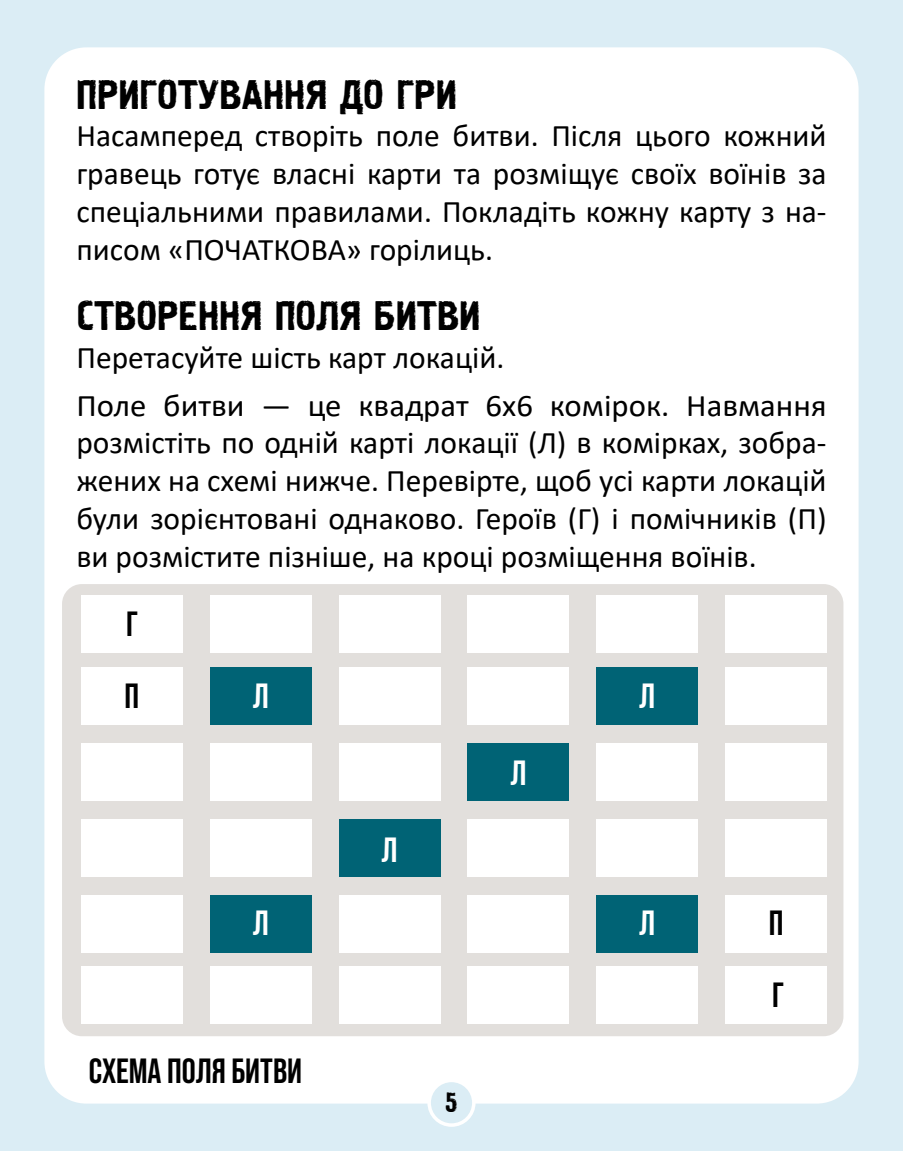
<style>
.page{position:relative;width:903px;height:1151px;background:#dbedf5}
.page>*{position:absolute;margin:0;border:0;box-sizing:border-box;transform-origin:0 0}
.t1{font:42px "Pollock 2 CTT";color:#000}
.t2{font:700 35px "Bebas Neue Pro";color:#000}
.t3{font:700 35px "Bebas Neue Pro";color:#fff}
.t4{font:31.5px/37.8px "Calibri";color:#000;text-align:justify}
.t5{font:28px "Pollock 2 CTT";color:#000}
</style>
<div class="page">
<div style="left:44px;top:47px;width:814px;height:1056px;background:#fff;border-radius:42px"></div>
<div style="left:62px;top:584px;width:781px;height:452px;background:#dfdcd9;border-radius:20px"></div>
<div style="left:81px;top:595px;width:101px;height:57px;background:#fff"></div>
<div style="left:81px;top:667px;width:101px;height:57px;background:#fff"></div>
<div style="left:81px;top:743px;width:101px;height:58px;background:#fff"></div>
<div style="left:81px;top:820px;width:101px;height:57px;background:#fff"></div>
<div style="left:81px;top:895px;width:101px;height:57px;background:#fff"></div>
<div style="left:81px;top:966px;width:101px;height:57px;background:#fff"></div>
<div style="left:210px;top:595px;width:101px;height:57px;background:#fff"></div>
<div style="left:210px;top:667px;width:101px;height:57px;background:#006375"></div>
<div style="left:210px;top:743px;width:101px;height:58px;background:#fff"></div>
<div style="left:210px;top:820px;width:101px;height:57px;background:#fff"></div>
<div style="left:210px;top:895px;width:101px;height:57px;background:#006375"></div>
<div style="left:210px;top:966px;width:101px;height:57px;background:#fff"></div>
<div style="left:339px;top:595px;width:101px;height:57px;background:#fff"></div>
<div style="left:339px;top:667px;width:101px;height:57px;background:#fff"></div>
<div style="left:339px;top:743px;width:101px;height:58px;background:#fff"></div>
<div style="left:339px;top:820px;width:101px;height:57px;background:#006375"></div>
<div style="left:339px;top:895px;width:101px;height:57px;background:#fff"></div>
<div style="left:339px;top:966px;width:101px;height:57px;background:#fff"></div>
<div style="left:468px;top:595px;width:101px;height:57px;background:#fff"></div>
<div style="left:468px;top:667px;width:101px;height:57px;background:#fff"></div>
<div style="left:468px;top:743px;width:101px;height:58px;background:#006375"></div>
<div style="left:468px;top:820px;width:101px;height:57px;background:#fff"></div>
<div style="left:468px;top:895px;width:101px;height:57px;background:#fff"></div>
<div style="left:468px;top:966px;width:101px;height:57px;background:#fff"></div>
<div style="left:597px;top:595px;width:101px;height:57px;background:#fff"></div>
<div style="left:597px;top:667px;width:101px;height:57px;background:#006375"></div>
<div style="left:597px;top:743px;width:101px;height:58px;background:#fff"></div>
<div style="left:597px;top:820px;width:101px;height:57px;background:#fff"></div>
<div style="left:597px;top:895px;width:101px;height:57px;background:#006375"></div>
<div style="left:597px;top:966px;width:101px;height:57px;background:#fff"></div>
<div style="left:725px;top:595px;width:101px;height:57px;background:#fff"></div>
<div style="left:725px;top:667px;width:101px;height:57px;background:#fff"></div>
<div style="left:725px;top:743px;width:101px;height:58px;background:#fff"></div>
<div style="left:725px;top:820px;width:101px;height:57px;background:#fff"></div>
<div style="left:725px;top:895px;width:101px;height:57px;background:#fff"></div>
<div style="left:725px;top:966px;width:101px;height:57px;background:#fff"></div>
<div style="left:429px;top:1080px;width:45px;height:45px;background:#dbedf5;border-radius:50%"></div>
<div style="left:427px;top:1079px;width:48px;height:48px;border:4px solid #fff;border-radius:50%"></div>
<h1 class="t1" style="left:76px;top:73px;width:382px">ПРИГОТУВАННЯ ДО ГРИ</h1>
<p class="t4" style="left:76px;top:116px;width:752px">Насамперед створіть поле битви. Після цього кожний гравець готує власні карти та розміщує своїх воїнів за спеціальними правилами. Покладіть кожну карту з на&shy;писом «ПОЧАТКОВА» горілиць.</p>
<h1 class="t1" style="left:76px;top:294px;width:406px">СТВОРЕННЯ ПОЛЯ БИТВИ</h1>
<p class="t4" style="left:76px;top:333px;width:751px;line-height:47.6px">Перетасуйте шість карт локацій.<br>Поле битви — це квадрат 6х6 комірок. Навмання</p>
<p class="t4" style="left:76px;top:423px;width:752px">розмістіть по одній карті локації (Л) в комірках, зобра&shy;жених на схемі нижче. Перевірте, щоб усі карти локацій були зорієнтовані однаково. Героїв (Г) і помічників (П) ви розмістите пізніше, на кроці розміщення воїнів.</p>
<p class="t2" style="left:126px;top:603px;width:13px">Г</p>
<p class="t2" style="left:125px;top:675px;width:16px">П</p>
<p class="t3" style="left:253px;top:675px;width:18px">Л</p>
<p class="t3" style="left:639px;top:675px;width:18px">Л</p>
<p class="t3" style="left:510px;top:753px;width:18px">Л</p>
<p class="t3" style="left:381px;top:830px;width:18px">Л</p>
<p class="t3" style="left:253px;top:903px;width:18px">Л</p>
<p class="t3" style="left:639px;top:903px;width:18px">Л</p>
<p class="t2" style="left:769px;top:903px;width:16px">П</p>
<p class="t2" style="left:772px;top:975px;width:13px">Г</p>
<p class="t2" style="left:89px;top:1050px;width:215px">СХЕМА ПОЛЯ БИТВИ</p>
<p class="t5" style="left:445px;top:1089px;width:14px">5</p>
</div>
